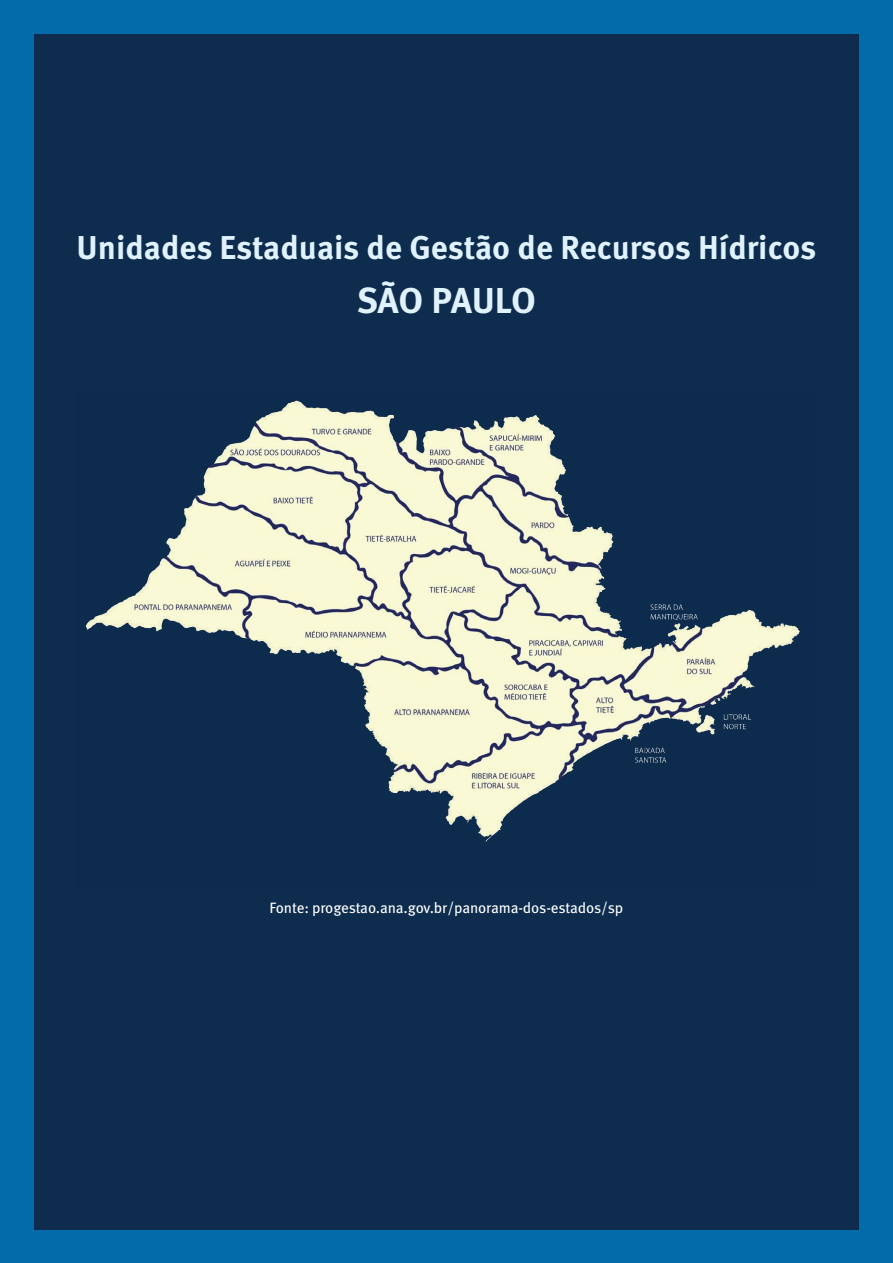
<style>
.page{position:relative;width:893px;height:1263px;background:#036ba9}
.page>*{position:absolute;margin:0;border:0;box-sizing:border-box;transform-origin:0 0}
.t1{font:700 36px "Meta Pro";letter-spacing:-.015em;color:#dff2fd}
.t2{font:700 33px "Meta Pro";color:#dff2fd}
.t3{font:15px "Meta Pro";letter-spacing:-.015em;color:#fff}
</style>
<div class="page">
<div style="left:34px;top:34px;width:825px;height:1195px;background:#0d2c4e"></div>
<img style="left:86px;top:400px;width:714px;height:442px">
<h2 class="t2" style="left:77px;top:222px;width:741px">Unidades Estaduais de Gestão de Recursos Hídricos</h2>
<h1 class="t1" style="left:357px;top:272px;width:181px">SÃO PAULO</h1>
<p class="t3" style="left:270px;top:896px;width:355px">Fonte: progestao.ana.gov.br/panorama-dos-estados/sp</p>
</div>
